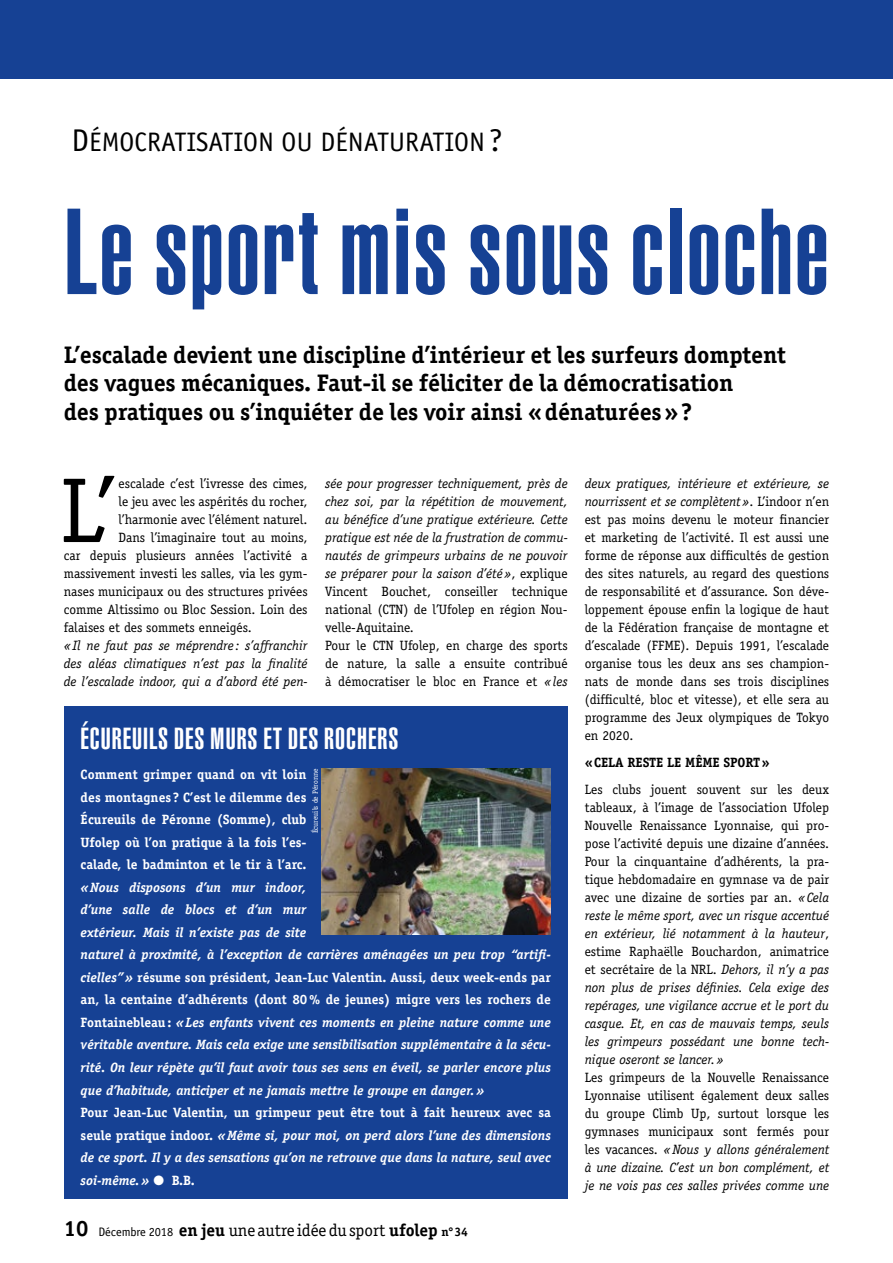
<style>
.page{position:relative;width:893px;height:1263px;background:#fff}
.page>*{position:absolute;margin:0;border:0;box-sizing:border-box;transform-origin:0 0}
.t1{font:900 extra-condensed 120px "Helvetica";letter-spacing:.02em;color:#164194}
.t2{font:92.4px "Officina Serif";color:#000}
.t3{font:900 extra-condensed 30px "Helvetica";letter-spacing:.03em;color:#fff}
.t4{font:26.85px "Officina Sans Book SC850";letter-spacing:.01em;color:#000}
.t5{font:700 24px/28.5px "Officina Serif";letter-spacing:-.005em;color:#000}
.t6{font:17.25px "Officina Serif";letter-spacing:-.005em;color:#000}
.t7{font:13.5px/18px "Officina Serif";color:#000;text-align:justify}
.t8{font:italic 700 13.5px/22.5px "Officina Serif";color:#fff}
.t9{font:italic 13.5px/18px "Officina Serif";color:#000;text-align:justify}
.t10{font:700 13.5px/22.5px "Officina Serif";color:#fff;text-align:justify}
.t11{font:700 13.5px "Officina Serif";letter-spacing:-.01em;color:#000}
.t12{font:7.5px "Officina Serif";color:#fff}
.s1{font-size:31.5px}
.s2{font-style:normal}
.s3{font-style:italic}
.s4{font-family:"Officina Serif Bold SC850";font-weight:400;font-style:normal}
.s5{font-weight:700;font-size:22.2px}
.s6{font-family:"Officina Sans";font-size:12.3px}
.s7{font-weight:700}
.s8{font-weight:700;font-size:12.3px}
</style>
<div class="page">
<div style="left:0;top:0;width:893px;height:79px;background:#164194"></div>
<div style="left:64px;top:707px;width:504px;height:492px;background:#164194"></div>
<img style="left:321px;top:769px;width:230px;height:165px">
<h3 class="t4" style="left:71px;top:126px;width:433px"><span class="s1">D</span> ÉMOCRATISATION OU DÉNATURATION <span class="s1">?</span></h3>
<h1 class="t1" style="left:64px;top:183px;width:766px">Le sport mis sous cloche</h1>
<h3 class="t5" style="left:64px;top:340px;width:724px">L’escalade devient une discipline d’intérieur et les surfeurs domptent des vagues mécaniques. Faut-il se féliciter de la démocratisation<br>des pratiques ou s’inquiéter de les voir ainsi «dénaturées»?</h3>
<h2 class="t2" style="left:60px;top:457px;width:56px">L’</h2>
<p class="t7" style="left:119px;top:474px;width:191px">escalade c’est l’ivresse des cimes,</p>
<p class="t9" style="left:325px;top:474px;width:244px;text-align:left">sée pour progresser techniquement, près de chez soi, par la répétition de mouvement, au bénéfice d’une pratique extérieure. Cette pratique est née de la frustration de commu&shy;nautés de grimpeurs urbains de ne pouvoir se préparer pour la saison d’été»<span class="s2">, explique Vincent Bouchet, conseiller technique national (CTN) de l’Ufolep en région Nou&shy;velle-Aquitaine.<br>Pour le CTN Ufolep, en charge des sports de nature, la salle a ensuite contribué à démocratiser le bloc en France et</span> «les</p>
<p class="t7" style="left:585px;top:474px;width:246px"><span class="s3">deux pratiques, intérieure et extérieure, se nourrissent et se complètent»</span>. L’indoor n’en est pas moins devenu le moteur financier et marketing de l’activité. Il est aussi une forme de réponse aux difficultés de gestion des sites naturels, au regard des questions de responsabilité et d’assurance. Son déve&shy;loppement épouse enfin la logique de haut de la Fédération française de montagne et d’escalade (FFME). Depuis 1991, l’escalade organise tous les deux ans ses champion&shy;nats de monde dans ses trois disciplines (difficulté, bloc et vitesse), et elle sera au programme des Jeux olympiques de Tokyo en 2020.</p>
<p class="t11" style="left:585px;top:754px;width:187px">«CELA RESTE LE MÊME SPORT»</p>
<p class="t7" style="left:585px;top:780px;width:246px">Les clubs jouent souvent sur les deux tableaux, à l’image de l’association Ufolep Nouvelle Renaissance Lyonnaise, qui pro&shy;pose l’activité depuis une dizaine d’années.<br>Pour la cinquantaine d’adhérents, la pra&shy;tique hebdomadaire en gymnase va de pair avec une dizaine de sorties par an. <span class="s3">«Cela reste le même sport, avec un risque accentué en extérieur, lié notamment à la hauteur</span>, estime Raphaëlle Bouchardon, animatrice et secrétaire de la NRL. <span class="s3">Dehors, il n’y a pas non plus de prises définies. Cela exige des repérages, une vigilance accrue et le port du casque. Et, en cas de mauvais temps, seuls les grimpeurs possédant une bonne tech&shy;nique oseront se lancer.»</span></p>
<p class="t7" style="left:585px;top:1068px;width:246px">Les grimpeurs de la Nouvelle Renaissance Lyonnaise utilisent également deux salles du groupe Climb Up, surtout lorsque les gymnases municipaux sont fermés pour les vacances. <span class="s3">«Nous y allons généralement à une dizaine. C’est un bon complément, et je ne vois pas ces salles privées comme une</span></p>
<p class="t7" style="left:119px;top:492px;width:191px">le jeu avec les aspérités du rocher,</p>
<p class="t7" style="left:119px;top:510px;width:191px">l’harmonie avec l’élément naturel.</p>
<p class="t7" style="left:119px;top:528px;width:191px">Dans l’imaginaire tout au moins,</p>
<p class="t7" style="left:64px;top:546px;width:245px">car depuis plusieurs années l’activité a</p>
<p class="t7" style="left:64px;top:564px;width:245px">massivement investi les salles, via les gym-</p>
<p class="t7" style="left:64px;top:582px;width:245px">nases municipaux ou des structures privées</p>
<p class="t7" style="left:64px;top:600px;width:245px">comme Altissimo ou Bloc Session. Loin des</p>
<p class="t7" style="left:64px;top:618px;width:190px">falaises et des sommets enneigés.</p>
<p class="t9" style="left:64px;top:636px;width:245px">«Il ne faut pas se méprendre : s’affranchir des aléas climatiques n’est pas la finalité de l’escalade indoor, qui a d’abord été pen-</p>
<h3 class="t3" style="left:81px;top:721px;width:319px">ÉCUREUILS DES MURS ET DES ROCHERS</h3>
<p class="t10" style="left:81px;top:763px;width:227px">Comment grimper quand on vit loin des montagnes ? C’est le dilemme des Écureuils de Péronne (Somme), club Ufolep où l’on pratique à la fois l’es&shy;calade, le badminton et le tir à l’arc.</p>
<p class="t8" style="left:81px;top:876px;width:472px">«Nous disposons d’un mur indoor,<br>d’une salle de blocs et d’un mur<br>extérieur. Mais il n’existe pas de site<br>naturel à proximité, à l’exception de carrières aménagées un peu trop “artifi&shy;cielles”» <span class="s2">résume son président, Jean-Luc Valentin. Aussi, deux week-ends par an, la centaine d’adhérents (dont 80% de jeunes) migre vers les rochers de Fontainebleau:</span> «Les enfants vivent ces moments en pleine nature comme une véritable aventure. Mais cela exige une sensibilisation supplémentaire à la sécu&shy;rité. On leur répète qu’il faut avoir tous ses sens en éveil, se parler encore plus que d’habitude, anticiper et ne jamais mettre le groupe en danger.»</p>
<p class="t8" style="left:81px;top:1101px;width:472px;text-align:justify"><span class="s2">Pour Jean-Luc Valentin, un grimpeur peut être tout à fait heureux avec sa seule pratique indoor.</span> «Même si, pour moi, on perd alors l’une des dimensions de ce sport. Il y a des sensations qu’on ne retrouve que dans la nature, seul avec soi-même.» ● <span class="s4">B.B.</span></p>
<p class="t12" style="left:311px;top:833px;width:66px;rotate:-90deg">Écureuils de Péronne</p>
<p class="t6" style="left:64px;top:1220px;width:406px"><span class="s5">10</span> <span class="s6">Décembre 2018</span> <span class="s7">en jeu</span> une autre idée du sport <span class="s7">ufolep</span> <span class="s8">n°34</span></p>
</div>
